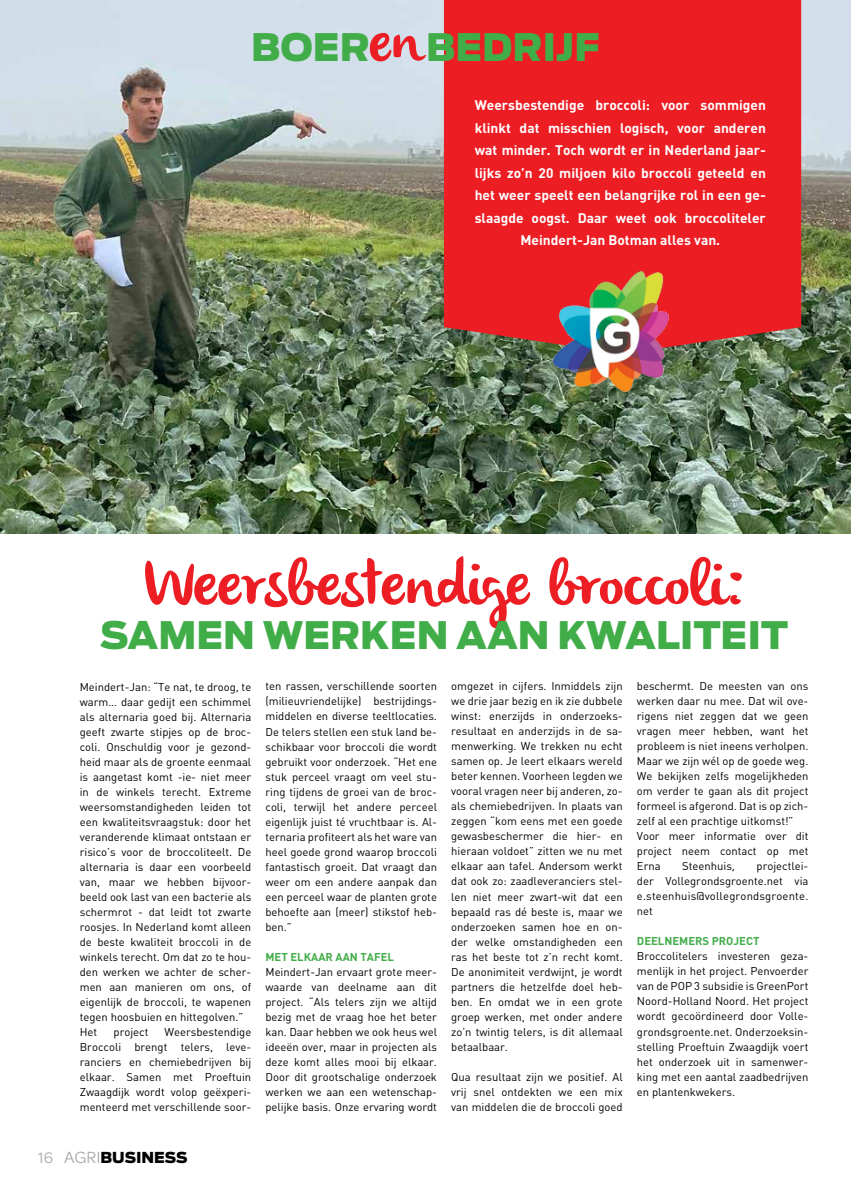
<style>
.page{position:relative;width:851px;height:1188px;background:#fff}
.page>*{position:absolute;margin:0;border:0;box-sizing:border-box;transform-origin:0 0}
.t1{font:62.5px "olivier";color:#ed1d24}
.t2{font:900 37.62px "Ford Antenna";color:#41ad49}
.t3{font:900 15px "Ford Antenna";color:#000}
.t4{font:700 13.75px/22.5px "DIN";color:#fff;text-align:center}
.t5{font:11.25px/15px "DIN";color:#000;text-align:justify}
.t6{font:700 11.25px "DIN";color:#41ad49}
.s1{font-family:"olivier";font-weight:400;font-size:57.5px;color:#ed1d24}
.s2{font-family:"Omnes";font-weight:400;font-size:16.25px;color:#a7a9ac}
.s3{font-family:"Omnes";font-weight:400;font-size:17.25px;color:#a7a9ac}
</style>
<div class="page">
<img style="left:0;top:0;width:850px;height:533px">
<div style="left:444px;top:0;width:357px;height:354px;background:#ed1d24"></div>
<img style="left:533px;top:256px;width:152px;height:147px">
<h2 class="t2" style="left:251px;top:12px;width:350px">BOER<span class="s1">en</span>BEDRIJF</h2>
<p class="t4" style="left:474px;top:94px;width:292px">Weersbestendige broccoli: voor sommigen klinkt dat misschien logisch, voor anderen wat minder. Toch wordt er in Nederland jaar&shy;lijks zo’n 20 miljoen kilo broccoli geteeld en het weer speelt een belangrijke rol in een ge&shy;slaagde oogst. Daar weet ook broccoliteler Meindert-Jan Botman alles van.</p>
<h1 class="t1" style="left:142px;top:548px;width:606px">Weersbestendige broccoli:</h1>
<h2 class="t2" style="left:100px;top:600px;width:689px">SAMEN WERKEN AAN KWALITEIT</h2>
<p class="t5" style="left:80px;top:678px;width:173px;text-align:left">Meindert-Jan: “Te nat, te droog, te warm… daar gedijt een schimmel als alternaria goed bij. Alternaria geeft zwarte stipjes op de broc&shy;coli. Onschuldig voor je gezond&shy;heid maar als de groente eenmaal is aangetast komt -ie- niet meer in de winkels terecht. Extreme weersomstandigheden leiden tot een kwaliteitsvraagstuk: door het veranderende klimaat ontstaan er risico’s voor de broccoliteelt. De alternaria is daar een voorbeeld van, maar we hebben bijvoor&shy;beeld ook last van een bacterie als schermrot - dat leidt tot zwarte roosjes. In Nederland komt alleen de beste kwaliteit broccoli in de winkels terecht. Om dat zo te hou&shy;den werken we achter de scher&shy;men aan manieren om ons, of eigenlijk de broccoli, te wapenen tegen hoosbuien en hittegolven.”<br>Het</p>
<p class="t5" style="left:80px;top:1023px;width:173px;text-indent:85px">Weersbestendige Broccoli brengt telers, leve&shy;ranciers en chemiebedrijven bij elkaar. Samen met Proeftuin Zwaagdijk wordt volop geëxperi&shy;menteerd met verschillende soor-</p>
<p class="t5" style="left:113px;top:1023px;width:36px">project</p>
<p class="t5" style="left:265px;top:678px;width:173px">ten rassen, verschillende soorten (milieuvriendelijke) bestrijdings&shy;middelen en diverse teeltlocaties.<br>De telers stellen een stuk land be&shy;schikbaar voor broccoli die wordt gebruikt voor onderzoek. “Het ene stuk perceel vraagt om veel stu&shy;ring tijdens de groei van de broc&shy;coli, terwijl het andere perceel eigenlijk juist té vruchtbaar is. Al&shy;ternaria profiteert als het ware van heel goede grond waarop broccoli fantastisch groeit. Dat vraagt dan weer om een andere aanpak dan een perceel waar de planten grote behoefte aan (meer) stikstof heb&shy;ben.”</p>
<p class="t6" style="left:265px;top:948px;width:130px">Met elkaar aan tafel</p>
<p class="t5" style="left:265px;top:963px;width:173px">Meindert-Jan ervaart grote meer&shy;waarde van deelname aan dit project. “Als telers zijn we altijd bezig met de vraag hoe het beter kan. Daar hebben we ook heus wel ideeën over, maar in projecten als deze komt alles mooi bij elkaar.<br>Door dit grootschalige onderzoek werken we aan een wetenschap&shy;pelijke basis. Onze ervaring wordt</p>
<p class="t5" style="left:451px;top:678px;width:173px">omgezet in cijfers. Inmiddels zijn we drie jaar bezig en ik zie dubbele winst: enerzijds in onderzoeks&shy;resultaat en anderzijds in de sa&shy;menwerking. We trekken nu echt samen op. Je leert elkaars wereld beter kennen. Voorheen legden we vooral vragen neer bij anderen, zo&shy;als chemiebedrijven. In plaats van zeggen “kom eens met een goede gewasbeschermer die hier- en hieraan voldoet” zitten we nu met elkaar aan tafel. Andersom werkt dat ook zo: zaadleveranciers stel&shy;len niet meer zwart-wit dat een bepaald ras dé beste is, maar we onderzoeken samen hoe en on&shy;der welke omstandigheden een ras het beste tot z’n recht komt.<br>De anonimiteit verdwijnt, je wordt partners die hetzelfde doel heb&shy;ben. En omdat we in een grote groep werken, met onder andere zo’n twintig telers, is dit allemaal betaalbaar.</p>
<p class="t5" style="left:451px;top:1068px;width:173px">Qua resultaat zijn we positief. Al vrij snel ontdekten we een mix van middelen die de broccoli goed</p>
<p class="t5" style="left:636px;top:678px;width:173px;text-align:left">beschermt. De meesten van ons werken daar nu mee. Dat wil ove&shy;rigens niet zeggen dat we geen vragen meer hebben, want het probleem is niet ineens verholpen.<br>Maar we zijn wél op de goede weg.<br>We bekijken zelfs mogelijkheden om verder te gaan als dit project formeel is afgerond. Dat is op zich&shy;zelf al een prachtige uitkomst!”<br>Voor meer informatie over dit project neem contact op met<br>Erna</p>
<p class="t5" style="left:682px;top:858px;width:54px">Steenhuis,</p>
<p class="t5" style="left:636px;top:858px;width:173px;text-indent:120px">projectlei&shy;der Vollegrondsgroente.net via e.steenhuis@vollegrondsgroente. net</p>
<p class="t6" style="left:636px;top:933px;width:124px">Deelnem ers project</p>
<p class="t5" style="left:636px;top:948px;width:173px">Broccolitelers investeren geza&shy;menlijk in het project. Penvoerder van de POP 3 subsidie is GreenPort Noord-Holland Noord. Het project wordt gecoördineerd door Volle&shy;grondsgroente.net. Onderzoeksin&shy;stelling Proeftuin Zwaagdijk voert het onderzoek uit in samenwer&shy;king met een aantal zaadbedrijven en plantenkwekers.</p>
<h3 class="t3" style="left:38px;top:1143px;width:98px"><span class="s2">16</span> <span class="s3">AGRI</span>BUSINESS</h3>
</div>
